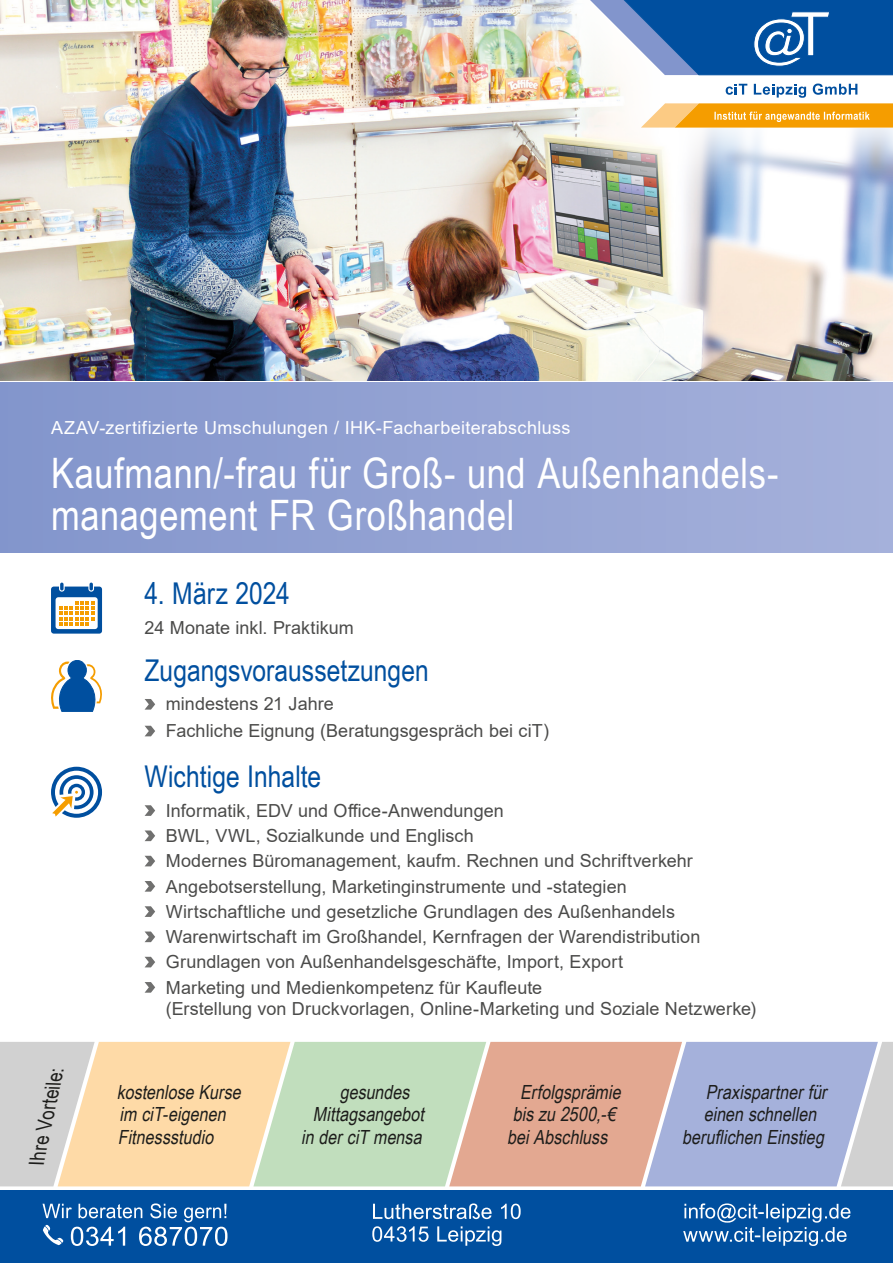
<style>
.page{position:relative;width:893px;height:1263px;background:#fff}
.page>*{position:absolute;margin:0;border:0;box-sizing:border-box;transform-origin:0 0}
.t1{font:42px/42px "Arial Narrow";letter-spacing:.015em;color:#fff}
.t2{font:30px "Arial Narrow";color:#004f9f}
.t3{font:italic 20.7px "Arial Narrow";color:#1d1d1b}
.t4{font:italic 19.5px/22.5px "Arial Narrow";color:#1d1d1b}
.t5{font:18px/21px "Arial";letter-spacing:.005em;color:#4b4b4a}
.t6{font:18px "Arial";letter-spacing:.02em;color:#fff}
</style>
<div class="page">
<svg style="left:0;top:1042px;width:893px;height:144px;background:#d2c7b9"></svg>
<img style="left:0;top:0;width:893px;height:381px">
<div style="left:0;top:1191px;width:893px;height:72px;background:#004f9f"></div>
<div style="left:0;top:383px;width:893px;height:170px;background:linear-gradient(to right,#8295cc,#a5b1db)"></div>
<img style="left:485px;top:0;width:408px;height:221px">
<div style="left:665px;top:3px;width:228px;height:125px;background:#fff"></div>
<svg style="left:641px;top:84px;width:252px;height:44px"></svg>
<svg style="left:577px;top:0;width:316px;height:75px"></svg>
<svg style="left:372px;top:1226px;width:129px;height:20px"></svg>
<svg style="left:373px;top:1203px;width:148px;height:16px"></svg>
<svg style="left:683px;top:1203px;width:167px;height:43px"></svg>
<svg style="left:43px;top:1203px;width:184px;height:43px"></svg>
<svg style="left:51px;top:583px;width:51px;height:51px"></svg>
<svg style="left:51px;top:660px;width:51px;height:51px"></svg>
<svg style="left:145px;top:699px;width:10px;height:11px"></svg>
<svg style="left:145px;top:726px;width:10px;height:10px"></svg>
<svg style="left:51px;top:767px;width:51px;height:51px"></svg>
<svg style="left:145px;top:805px;width:10px;height:11px"></svg>
<svg style="left:145px;top:830px;width:10px;height:11px"></svg>
<svg style="left:145px;top:856px;width:10px;height:10px"></svg>
<svg style="left:145px;top:881px;width:10px;height:11px"></svg>
<svg style="left:145px;top:906px;width:10px;height:11px"></svg>
<svg style="left:145px;top:931px;width:10px;height:11px"></svg>
<svg style="left:145px;top:957px;width:10px;height:10px"></svg>
<svg style="left:145px;top:982px;width:10px;height:11px"></svg>
<p class="t6" style="left:51px;top:415px;width:521px">AZAV-zertifizierte Umschulungen / IHK-Facharbeiterabschluss</p>
<p class="t1" style="left:51px;top:450px;width:729px">Kaufmann/-frau für Groß- und Außenhandels&shy;management FR Großhandel</p>
<p class="t3" style="left:21px;top:1161px;width:101px;rotate:-78deg">Ihre Vorteile:</p>
<h2 class="t2" style="left:145px;top:572px;width:147px">4. März 2024</h2>
<p class="t5" style="left:145px;top:617px;width:211px">24 Monate inkl. Praktikum</p>
<p class="t2" style="left:145px;top:648px;width:286px">Zugangsvoraussetzungen</p>
<p class="t5" style="left:166px;top:693px;width:170px">mindestens 21 Jahre</p>
<p class="t5" style="left:166px;top:720px;width:385px">Fachliche Eignung (Beratungsgespräch bei ciT)</p>
<p class="t2" style="left:145px;top:755px;width:178px">Wichtige Inhalte</p>
<p class="t5" style="left:166px;top:800px;width:340px">Informatik, EDV und Office-Anwendungen</p>
<p class="t5" style="left:166px;top:825px;width:309px">BWL, VWL, Sozialkunde und Englisch</p>
<p class="t5" style="left:166px;top:850px;width:528px">Modernes Büromanagement, kaufm. Rechnen und Schriftverkehr</p>
<p class="t5" style="left:166px;top:875px;width:462px">Angebotserstellung, Marketinginstrumente und -stategien</p>
<p class="t5" style="left:166px;top:901px;width:511px">Wirtschaftliche und gesetzliche Grundlagen des Außenhandels</p>
<p class="t5" style="left:166px;top:926px;width:536px">Warenwirtschaft im Großhandel, Kernfragen der Warendistribution</p>
<p class="t5" style="left:166px;top:951px;width:459px">Grundlagen von Außenhandelsgeschäfte, Import, Export</p>
<p class="t5" style="left:166px;top:976px;width:592px">Marketing und Medienkompetenz für Kaufleute<br>(Erstellung von Druckvorlagen, Online-Marketing und Soziale Netzwerke)</p>
<p class="t4" style="left:117px;top:1080px;width:130px">kostenlose Kurse im ciT-eigenen<br>Fitnessstudio</p>
<p class="t4" style="left:507px;top:1080px;width:120px;text-indent:13px">Erfolgsprämie biszu 2500,-€ beiAbschluss</p>
<p class="t4" style="left:340px;top:1080px;width:76px">gesundes</p>
<p class="t4" style="left:313px;top:1102px;width:117px">Mittagsangebot</p>
<p class="t4" style="left:301px;top:1125px;width:127px">in derciT mensa</p>
<p class="t4" style="left:706px;top:1080px;width:127px">Praxispartnerfür</p>
<p class="t4" style="left:704px;top:1102px;width:119px">einen schnellen</p>
<p class="t4" style="left:682px;top:1125px;width:148px">beruflichen Einstieg</p>
</div>
